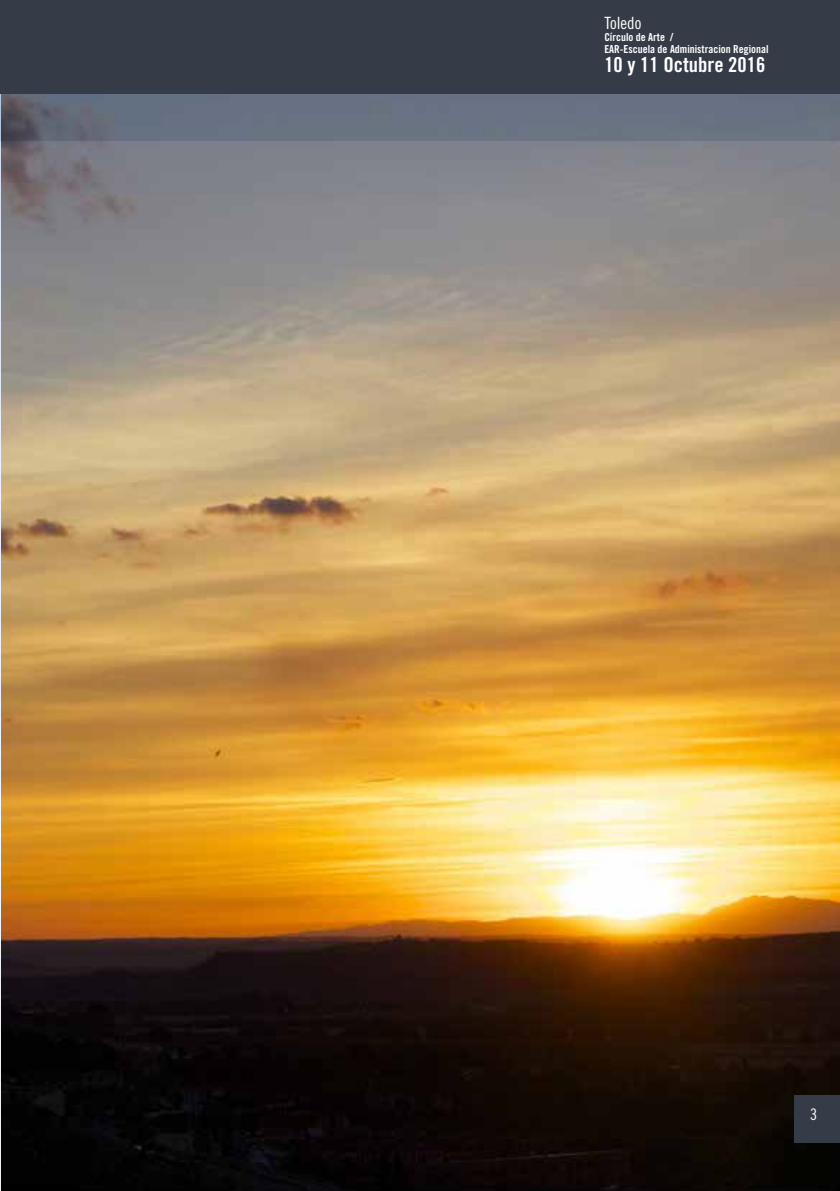
<style>
.page{position:relative;width:840px;height:1191px;background:#fff}
.page>*{position:absolute;margin:0;border:0;box-sizing:border-box;transform-origin:0 0}
.t1{font:20.6px "Trade Gothic LT Std Bd Cn 20";color:#fff}
.t2{font:16.8px "Trade Gothic LT Std Cn 18";color:#fff}
.t3{font:16px "Trade Gothic LT Std Cn 18";color:#fff}
.t4{font:11px/12px "Trade Gothic LT Std Bd Cn 20";color:#fff}
</style>
<div class="page">
<img style="left:1px;top:140px;width:838px;height:1051px">
<div style="left:794px;top:1094px;width:45px;height:48px;background:#363c47"></div>
<svg style="left:0;top:94px;width:839px;height:46px;background:#676f80"></svg>
<div style="left:0;top:0;width:839px;height:94px;background:#363c47"></div>
<h2 class="t2" style="left:604px;top:13px;width:39px">Toledo</h2>
<p class="t4" style="left:604px;top:31px;width:166px">Círculo de Arte /<br>EAR-Escuela de Administracion Regional</p>
<h1 class="t1" style="left:604px;top:52px;width:162px">10 y 11 Octubre 2016</h1>
<h3 class="t3" style="left:809px;top:1105px;width:9px">3</h3>
</div>
